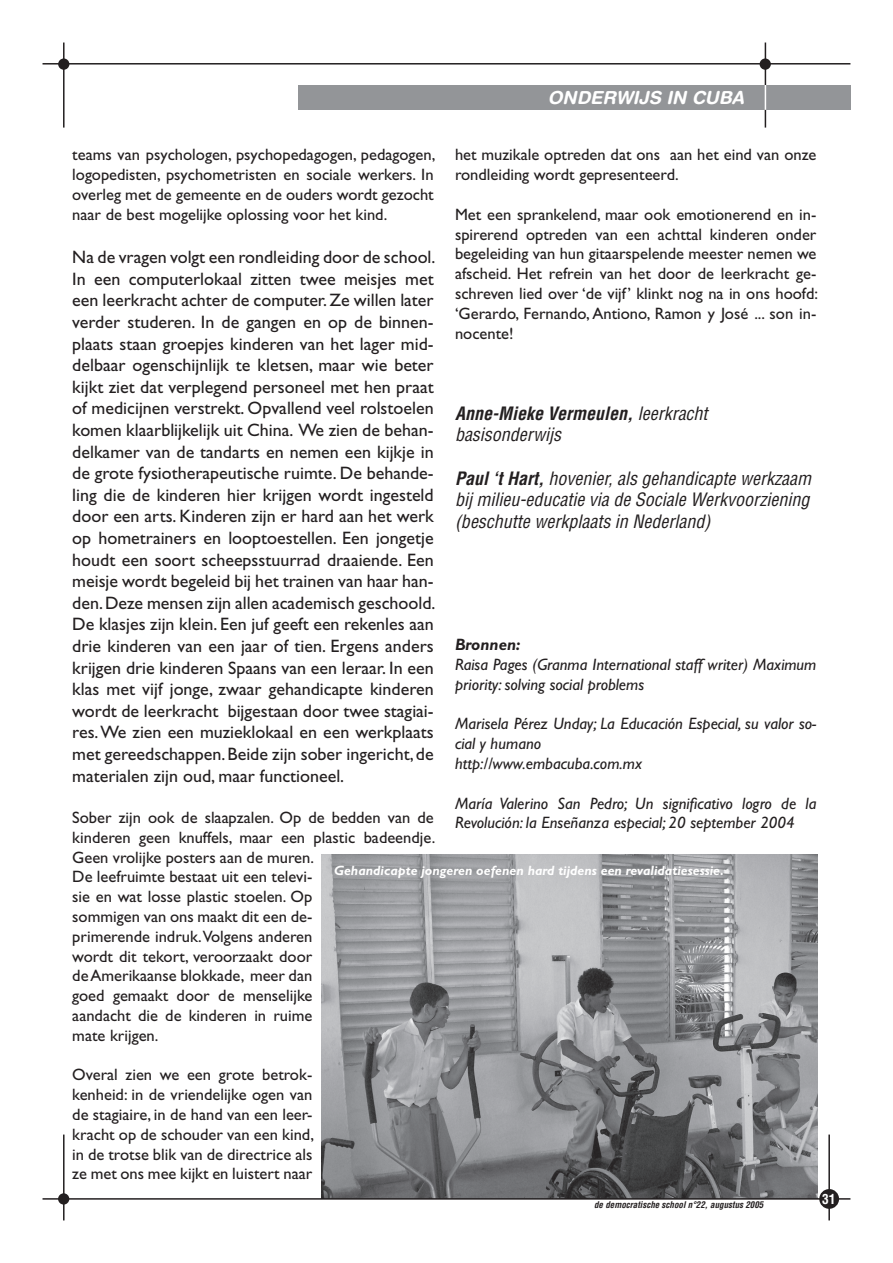
<style>
.page{position:relative;width:893px;height:1263px;background:#fff}
.page>*{position:absolute;margin:0;border:0;box-sizing:border-box;transform-origin:0 0}
.t1{font:18px/21.6px "Gill Sans Std";color:#231f20;text-align:justify}
.t2{font:italic condensed 18px/21.6px "Helvetica LT Std";color:#231f20}
.t3{font:italic 700 18px "Helvetica Rounded LT Std";color:#fff}
.t4{font:16.5px/19.8px "Gill Sans Std";color:#231f20;text-align:justify}
.t5{font:italic 16.5px/19.8px "Gill Sans Std";color:#231f20}
.t6{font:italic 700 16.5px "Gill Sans Std";color:#231f20}
.t7{font:italic 700 13.5px "Gill Sans Std";color:#fff}
.t8{font:700 condensed 13.5px "Helvetica LT Std";color:#fff}
.t9{font:italic 700 condensed 9px "Helvetica LT Std";color:#231f20}
.s1{font-weight:700}
</style>
<div class="page">
<div style="left:298px;top:85px;width:552px;height:25px;background:#939598"></div>
<hr style="left:43px;top:63px;width:807px;height:2px;background:#231f20">
<hr style="left:63px;top:43px;width:2px;height:85px;background:#231f20">
<hr style="left:765px;top:43px;width:1px;height:42px;background:#231f20">
<hr style="left:63px;top:1134px;width:2px;height:86px;background:#231f20">
<hr style="left:828px;top:1134px;width:2px;height:86px;background:#231f20">
<div style="left:58px;top:1193px;width:11px;height:11px;background:#231f20;border-radius:50%"></div>
<div style="left:819px;top:1189px;width:20px;height:20px;background:#231f20;border-radius:50%"></div>
<div style="left:58px;top:58px;width:11px;height:12px;background:#231f20;border-radius:50%"></div>
<div style="left:760px;top:58px;width:11px;height:12px;background:#231f20;border-radius:50%"></div>
<img style="left:321px;top:854px;width:496px;height:344px">
<hr style="left:43px;top:1198px;width:807px;height:2px;background:#231f20">
<p class="t3" style="left:548px;top:87px;width:197px">ONDERWIJS IN CUBA</p>
<p class="t4" style="left:72px;top:145px;width:365px">teams van psychologen, psychopedagogen, pedagogen, logopedisten, psychometristen en sociale werkers. In overleg met de gemeente en de ouders wordt gezocht naar de best mogelijke oplossing voor het kind.</p>
<p class="t1" style="left:72px;top:246px;width:365px">Na de vragen volgt een rondleiding door de school.<br>In een computerlokaal zitten twee meisjes met een leerkracht achter de computer. Ze willen later verder studeren. In de gangen en op de binnen&shy;plaats staan groepjes kinderen van het lager mid&shy;delbaar ogenschijnlijk te kletsen, maar wie beter kijkt ziet dat verplegend personeel met hen praat of medicijnen verstrekt. Opvallend veel rolstoelen komen klaarblijkelijk uit China. We zien de behan&shy;delkamer van de tandarts en nemen een kijkje in de grote fysiotherapeutische ruimte. De behande&shy;ling die de kinderen hier krijgen wordt ingesteld door een arts. Kinderen zijn er hard aan het werk op hometrainers en looptoestellen. Een jongetje houdt een soort scheepsstuurrad draaiende. Een meisje wordt begeleid bij het trainen van haar han&shy;den. Deze mensen zijn allen academisch geschoold.<br>De klasjes zijn klein. Een juf geeft een rekenles aan drie kinderen van een jaar of tien. Ergens anders krijgen drie kinderen Spaans van een leraar. In een klas met vijf jonge, zwaar gehandicapte kinderen wordt de leerkracht bijgestaan door twee stagiai&shy;res. We zien een muzieklokaal en een werkplaats met gereedschappen. Beide zijn sober ingericht, de materialen zijn oud, maar functioneel.</p>
<p class="t4" style="left:72px;top:808px;width:365px;text-align:left">Sober zijn ook de slaapzalen. Op de bedden van de kinderen geen knuffels, maar een plastic badeendje.<br>Geen vrolijke posters aan de muren.<br>De leefruimte bestaat uit een televi-<br>sie en wat losse plastic stoelen. Op<br>sommigen van ons maakt dit een de-<br>primerende indruk. Volgens anderen<br>wordt dit tekort, veroorzaakt door<br>de Amerikaanse blokkade, meer dan<br>goed gemaakt door de menselijke<br>aandacht die de kinderen in ruime<br>mate krijgen.</p>
<p class="t4" style="left:72px;top:1065px;width:243px">Overal zien we een grote betrok&shy;kenheid: in de vriendelijke ogen van de stagiaire, in de hand van een leer&shy;kracht op de schouder van een kind, in de trotse blik van de directrice als ze met ons mee kijkt en luistert naar</p>
<p class="t4" style="left:455px;top:145px;width:363px">het muzikale optreden dat ons aan het eind van onze rondleiding wordt gepresenteerd.</p>
<p class="t4" style="left:455px;top:205px;width:364px">Met een sprankelend, maar ook emotionerend en in&shy;spirerend optreden van een achttal kinderen onder begeleiding van hun gitaarspelende meester nemen we afscheid. Het refrein van het door de leerkracht ge&shy;schreven lied over ‘de vijf’ klinkt nog na in ons hoofd: ‘Gerardo, Fernando, Antiono, Ramon y José ... son in&shy;nocente!</p>
<p class="t2" style="left:455px;top:403px;width:254px"><span class="s1">Anne-Mieke Vermeulen,</span> leerkracht basisonderwijs</p>
<p class="t2" style="left:455px;top:467px;width:358px;text-align:justify"><span class="s1">Paul ‘t Hart,</span> hovenier, als gehandicapte werkzaam bij milieu-educatie via de Sociale Werkvoorziening (beschutte werkplaats in Nederland)</p>
<p class="t6" style="left:455px;top:635px;width:67px">Bronnen:</p>
<p class="t5" style="left:455px;top:655px;width:363px">Raisa Pages (Granma International staff writer) Maximum priority: solving social problems</p>
<p class="t5" style="left:455px;top:714px;width:363px">Marisela Pérez Unday; La Educación Especial, su valor so&shy;cial y humano<br>http://www.embacuba.com.mx</p>
<p class="t5" style="left:455px;top:793px;width:363px">María Valerino San Pedro; Un significativo logro de la<br>Revolución: la Enseñanza especial; 20 september 2004</p>
<p class="t7" style="left:334px;top:863px;width:391px">Gehandicapte jongeren oefenen hard tijdens een revalidatiesessie.</p>
<p class="t9" style="left:594px;top:1199px;width:171px">de democratische school n°22, augustus 2005</p>
<p class="t8" style="left:822px;top:1190px;width:15px">31</p>
</div>
